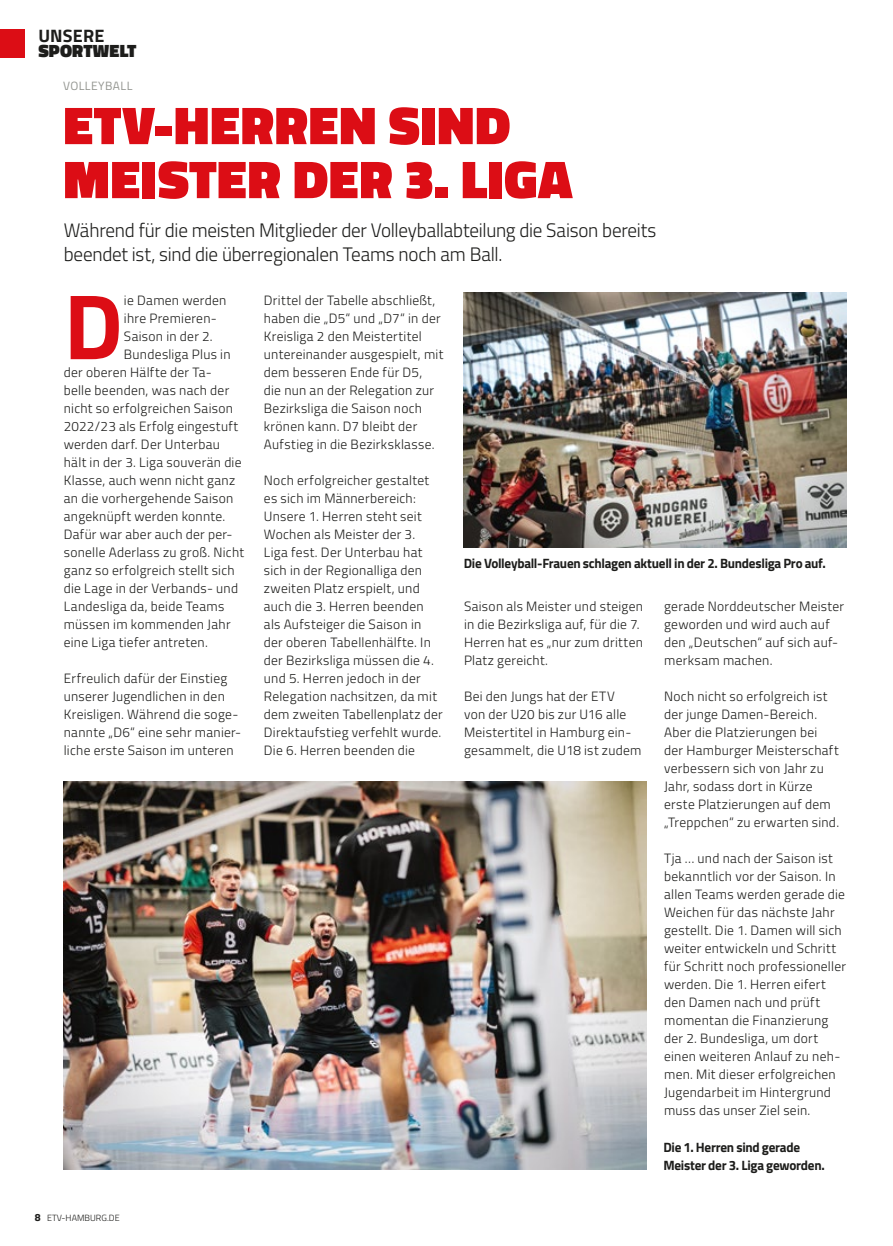
<style>
.page{position:relative;width:893px;height:1246px;background:#fff}
.page>*{position:absolute;margin:0;border:0;box-sizing:border-box;transform-origin:0 0}
.t1{font:700 92.85px "Titillium Web";color:#dc0d15}
.t2{font:900 54px/54px "Titillium Web";letter-spacing:.015em;color:#dc0d15}
.t3{font:300 19.5px/24px "Titillium Web";letter-spacing:-.015em;color:#1d1d1b}
.t4{font:900 18px/15px "Titillium Web";letter-spacing:.01em;color:#1d1d1b}
.t5{font:300 13.5px/18px "Titillium Web";letter-spacing:.02em;color:#1d1d1b}
.t6{font:700 13.5px/18px "Titillium Web";letter-spacing:-.02em;color:#1d1d1b}
.t7{font:12px "Titillium Web";letter-spacing:.035em;color:#949691}
.t8{font:300 9px "Titillium Web";color:#1d1d1b}
.s1{font-weight:700}
.s2{font-weight:700;font-size:10.5px}
</style>
<div class="page">
<div style="left:0;top:29px;width:24px;height:28px;background:#dc0d15"></div>
<img style="left:463px;top:292px;width:383px;height:255px">
<img style="left:64px;top:781px;width:582px;height:388px">
<p class="t4" style="left:38px;top:28px;width:100px"><span class="s1">UNSERE<br></span>SPORTWELT</p>
<p class="t7" style="left:63px;top:77px;width:71px">VOLLEYBALL</p>
<p class="t2" style="left:63px;top:98px;width:510px">ETV-HERREN SIND<br>MEISTER DER 3. LIGA</p>
<p class="t3" style="left:64px;top:217px;width:594px">Während für die meisten Mitglieder der Volleyballabteilung die Saison bereits beendet ist, sind die überregionalen Teams noch am Ball.</p>
<p class="t1" style="left:64px;top:256px;width:61px">D</p>
<p class="t5" style="left:124px;top:291px;width:104px">ie Damen werden</p>
<p class="t5" style="left:124px;top:309px;width:94px">ihre Premieren-</p>
<p class="t5" style="left:124px;top:327px;width:90px">Saison in der 2.</p>
<p class="t5" style="left:124px;top:345px;width:108px">Bundesliga Plus in</p>
<p class="t5" style="left:64px;top:363px;width:149px">der oberen Hälfte der Ta-</p>
<p class="t5" style="left:64px;top:381px;width:167px">belle beenden, was nach der</p>
<p class="t5" style="left:64px;top:399px;width:171px">nicht so erfolgreichen Saison</p>
<p class="t5" style="left:64px;top:417px;width:176px">2022/23 als Erfolg eingestuft</p>
<p class="t5" style="left:64px;top:435px;width:158px">werden darf. Der Unterbau</p>
<p class="t5" style="left:64px;top:453px;width:179px">hält in der 3. Liga souverän die</p>
<p class="t5" style="left:64px;top:471px;width:173px">Klasse, auch wenn nicht ganz</p>
<p class="t5" style="left:64px;top:489px;width:171px">an die vorhergehende Saison</p>
<p class="t5" style="left:64px;top:507px;width:163px">angeknüpft werden konnte.</p>
<p class="t5" style="left:64px;top:525px;width:170px">Dafür war aber auch der per-</p>
<p class="t5" style="left:64px;top:543px;width:182px">sonelle Aderlass zu groß. Nicht</p>
<p class="t5" style="left:64px;top:561px;width:172px">ganz so erfolgreich stellt sich</p>
<p class="t5" style="left:64px;top:579px;width:176px">die Lage in der Verbands- und</p>
<p class="t5" style="left:64px;top:597px;width:162px">Landesliga da, beide Teams</p>
<p class="t5" style="left:64px;top:615px;width:168px">müssen im kommenden Jahr</p>
<p class="t5" style="left:64px;top:633px;width:146px">eine Liga tiefer antreten.</p>
<p class="t5" style="left:64px;top:669px;width:179px">Erfreulich dafür der Einstieg unserer Jugendlichen in den<br>Kreisligen. Während die soge&shy;nannte „D6“ eine sehr manier&shy;liche erste Saison im unteren</p>
<p class="t5" style="left:264px;top:291px;width:181px">Drittel der Tabelle abschließt, haben die „D5“ und „D7“ in der<br>Kreisliga 2 den Meistertitel untereinander ausgespielt, mit dem besseren Ende für D5,<br>die nun an der Relegation zur<br>Bezirksliga die Saison noch krönen kann. D7 bleibt der<br>Aufstieg in die Bezirksklasse.</p>
<p class="t5" style="left:264px;top:471px;width:180px">Noch erfolgreicher gestaltet es sich im Männerbereich:<br>Unsere 1. Herren steht seit<br>Wochen als Meister der 3.<br>Liga fest. Der Unterbau hat sich in der Regionalliga den zweiten Platz erspielt, und auch die 3. Herren beenden als Aufsteiger die Saison in der oberen Tabellenhälfte. In der Bezirksliga müssen die 4. und 5. Herren jedoch in der<br>Relegation nachsitzen, da mit dem zweiten Tabellenplatz der<br>Direktaufstieg verfehlt wurde.<br>Die 6. Herren beenden die</p>
<p class="t8" style="left:35px;top:1212px;width:86px"><span class="s2">8</span> ETV-HAMBURG.DE</p>
<p class="t6" style="left:464px;top:554px;width:363px">Die Volleyball-Frauen schlagen aktuell in der 2. Bundesliga Pro auf.</p>
<p class="t5" style="left:464px;top:597px;width:180px">Saison als Meister und steigen in die Bezirksliga auf, für die 7.<br>Herren hat es „nur zum dritten<br>Platz gereicht.</p>
<p class="t5" style="left:464px;top:687px;width:179px">Bei den Jungs hat der ETV<br>von der U20 bis zur U16 alle<br>Meistertitel in Hamburg ein&shy;gesammelt, die U18 ist zudem</p>
<p class="t5" style="left:664px;top:597px;width:182px">gerade Norddeutscher Meister geworden und wird auch auf den „Deutschen“ auf sich auf&shy;merksam machen.</p>
<p class="t5" style="left:664px;top:687px;width:176px">Noch nicht so erfolgreich ist der junge Damen-Bereich.<br>Aber die Platzierungen bei der Hamburger Meisterschaft verbessern sich von Jahr zu<br>Jahr, sodass dort in Kürze erste Platzierungen auf dem „Treppchen“ zu erwarten sind.</p>
<p class="t5" style="left:664px;top:849px;width:183px">Tja … und nach der Saison ist bekanntlich vor der Saison. In allen Teams werden gerade die<br>Weichen für das nächste Jahr gestellt. Die 1. Damen will sich weiter entwickeln und Schritt für Schritt noch professioneller werden. Die 1. Herren eifert den Damen nach und prüft momentan die Finanzierung der 2. Bundesliga, um dort einen weiteren Anlauf zu neh&shy;men. Mit dieser erfolgreichen<br>Jugendarbeit im Hintergrund muss das unser Ziel sein.</p>
<p class="t6" style="left:663px;top:1137px;width:163px">Die 1. Herren sind gerade<br>Meister der 3. Liga geworden.</p>
</div>
